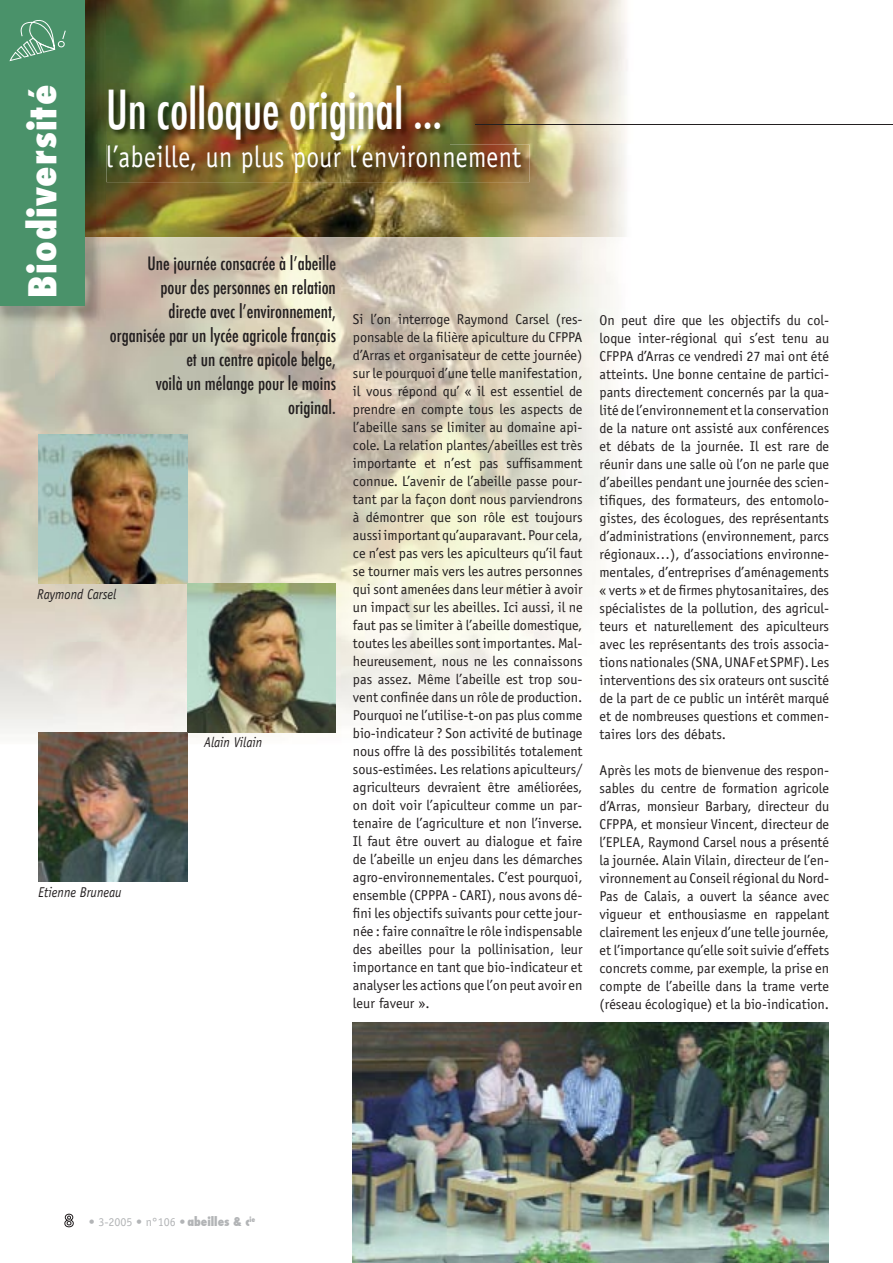
<style>
.page{position:relative;width:893px;height:1263px;background:#fff}
.page>*{position:absolute;margin:0;border:0;box-sizing:border-box;transform-origin:0 0}
.t1{font:500 condensed 52.5px "Futura";letter-spacing:-.005em;color:#fff;scale:.9 1}
.t2{font:800 condensed 37.5px "Futura";letter-spacing:.03em;color:#fff}
.t3{font:30px "Officina Sans";letter-spacing:.02em;color:#fff;scale:.85 1}
.t4{font:500 condensed 18px/24px "Futura";color:#231f20;text-align:right}
.t5{font:14.25px/18px "Officina Sans";color:#231f20;text-align:justify}
.t6{font:italic 14.25px "Officina Sans";color:#231f20;scale:.9 1}
.t7{font:12px "Officina Sans";color:#b2b4b6}
.s1{font-family:"Futura";font-weight:800;font-stretch:condensed}
</style>
<div class="page">
<img style="left:85px;top:0;width:542px;height:237px">
<img style="left:54px;top:237px;width:561px;height:507px">
<img style="left:0;top:327px;width:54px;height:407px">
<img style="left:107px;top:84px;width:342px;height:61px">
<img style="left:107px;top:145px;width:423px;height:37px">
<img style="left:0;top:237px;width:106px;height:90px">
<div style="left:0;top:0;width:85px;height:306px;background:#4a926a"></div>
<svg style="left:9px;top:20px;width:57px;height:42px"></svg>
<hr style="left:475px;top:124px;width:418px;height:1px;background:#231f20">
<svg style="left:65px;top:1214px;width:9px;height:13px"></svg>
<img style="left:38px;top:435px;width:149px;height:149px">
<img style="left:187px;top:583px;width:149px;height:149px">
<img style="left:38px;top:733px;width:149px;height:149px">
<img style="left:353px;top:1022px;width:476px;height:241px">
<h1 class="t1" style="left:106px;top:76px;width:375px">Un colloque original ...</h1>
<h2 class="t2" style="left:17px;top:298px;width:214px;rotate:-90deg">Biodiversité</h2>
<h3 class="t3" style="left:106px;top:139px;width:489px">l’abeille, un plus pour l’environnement</h3>
<p class="t4" style="left:110px;top:251px;width:228px">Une journée consacrée à lʼabeille<br>pour des personnes en relation<br>directe avec lʼenvironnement, organisée par un lycée agricole français et un centre apicole belge,<br>voilà un mélange pour le moins original.</p>
<p class="t5" style="left:353px;top:310px;width:231px">Si l’on interroge Raymond Carsel (res&shy;ponsable de la filière apiculture du CFPPA d’Arras et organisateur de cette journée) sur le pourquoi d’une telle manifestation, il vous répond qu’ « il est essentiel de prendre en compte tous les aspects de l’abeille sans se limiter au domaine api&shy;cole. La relation plantes/abeilles est très importante et n’est pas suffisamment connue. L’avenir de l’abeille passe pour&shy;tant par la façon dont nous parviendrons à démontrer que son rôle est toujours aussi important qu’auparavant. Pour cela, ce n’est pas vers les apiculteurs qu’il faut se tourner mais vers les autres personnes qui sont amenées dans leur métier à avoir un impact sur les abeilles. Ici aussi, il ne faut pas se limiter à l’abeille domestique, toutes les abeilles sont importantes. Mal&shy;heureusement, nous ne les connaissons pas assez. Même l’abeille est trop sou&shy;vent confinée dans un rôle de production.<br>Pourquoi ne l’utilise-t-on pas plus comme bio-indicateur ? Son activité de butinage nous offre là des possibilités totalement sous-estimées. Les relations apiculteurs/ agriculteurs devraient être améliorées, on doit voir l’apiculteur comme un par&shy;tenaire de l’agriculture et non l’inverse.<br>Il faut être ouvert au dialogue et faire de l’abeille un enjeu dans les démarches agro-environnementales. C’est pourquoi, ensemble (CPPPA - CARI), nous avons dé&shy;fini les objectifs suivants pour cette jour&shy;née : faire connaître le rôle indispensable des abeilles pour la pollinisation, leur importance en tant que bio-indicateur et analyser les actions que l’on peut avoir en leur faveur ».</p>
<p class="t6" style="left:37px;top:585px;width:89px">Raymond Carsel</p>
<p class="t6" style="left:204px;top:734px;width:66px">Alain Vilain</p>
<p class="t6" style="left:38px;top:884px;width:94px">Etienne Bruneau</p>
<p class="t5" style="left:600px;top:312px;width:231px">On peut dire que les objectifs du col&shy;loque inter-régional qui s’est tenu au CFPPA d’Arras ce vendredi 27 mai ont été atteints. Une bonne centaine de partici&shy;pants directement concernés par la qua&shy;lité de l’environnement et la conservation de la nature ont assisté aux conférences et débats de la journée. Il est rare de réunir dans une salle où l’on ne parle que d’abeilles pendant une journée des scien&shy;tifiques, des formateurs, des entomolo&shy;gistes, des écologues, des représentants d’administrations (environnement, parcs régionaux…), d’associations environne&shy;mentales, d’entreprises d’aménagements « verts » et de firmes phytosanitaires, des spécialistes de la pollution, des agricul&shy;teurs et naturellement des apiculteurs avec les représentants des trois associa&shy;tions nationales (SNA, UNAF et SPMF). Les interventions des six orateurs ont suscité de la part de ce public un intérêt marqué et de nombreuses questions et commen&shy;taires lors des débats.</p>
<p class="t5" style="left:600px;top:762px;width:231px">Après les mots de bienvenue des respon&shy;sables du centre de formation agricole d’Arras, monsieur Barbary, directeur du CFPPA, et monsieur Vincent, directeur de l’EPLEA, Raymond Carsel nous a présenté la journée. Alain Vilain, directeur de l’en&shy;vironnement au Conseil régional du Nord-Pas de Calais, a ouvert la séance avec vigueur et enthousiasme en rappelant clairement les enjeux d’une telle journée, et l’importance qu’elle soit suivie d’effets concrets comme, par exemple, la prise en compte de l’abeille dans la trame verte (réseau écologique) et la bio-indication.</p>
<p class="t7" style="left:89px;top:1215px;width:168px">• 3-2005 • n°106 • <span class="s1">abeilles &amp; c</span><sup>ie</sup></p>
</div>
